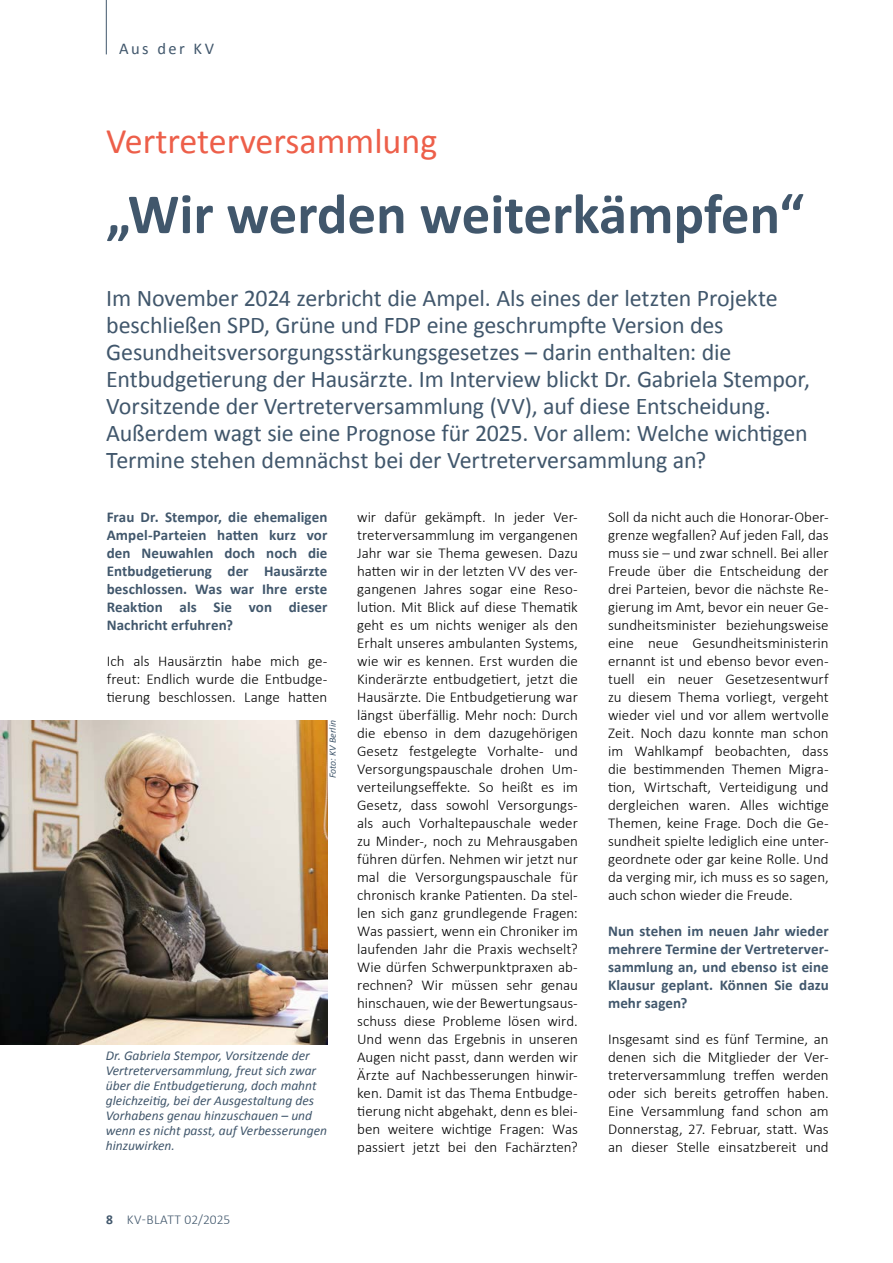
<style>
.page{position:relative;width:893px;height:1263px;background:#fff}
.page>*{position:absolute;margin:0;border:0;box-sizing:border-box;transform-origin:0 0}
.t1{font:700 57px "Calibri";color:#41576c}
.t2{font:36px "Calibri";color:#ed5f4a}
.t3{font:24px/27px "Calibri";letter-spacing:-.01em;color:#41576c}
.t4{font:16.5px "Calibri";letter-spacing:.15em;color:#41576c}
.t5{font:300 15px/18px "Calibri";color:#000;text-align:justify}
.t6{font:700 15px/18px "Calibri";letter-spacing:.005em;color:#41576c;text-align:justify}
.t7{font:italic 13.5px/15px "Calibri";color:#41576c}
.t8{font:300 13.5px "Calibri";letter-spacing:.04em;color:#41576c}
.t9{font:italic 9.75px "Calibri";color:#41576c}
.s1{font-weight:700}
</style>
<div class="page">
<hr style="left:106px;top:0;width:1px;height:54px;background:#41576c">
<img style="left:0;top:720px;width:327px;height:324px">
<p class="t4" style="left:119px;top:38px;width:96px">Aus der KV</p>
<h2 class="t2" style="left:106px;top:119px;width:333px">Vertreterversammlung</h2>
<h1 class="t1" style="left:106px;top:178px;width:699px">„Wir werden weiterkämpfen“</h1>
<p class="t3" style="left:106px;top:283px;width:705px">Im November 2024 zerbricht die Ampel. Als eines der letzten Projekte beschließen SPD, Grüne und FDP eine geschrumpfte Version des Gesundheitsversorgungsstärkungsgesetzes – darin enthalten: die Entbudgetierung der Hausärzte. Im Interview blickt Dr. Gabriela Stempor, Vorsitzende der Vertreterversammlung (VV), auf diese Entscheidung.<br>Außerdem wagt sie eine Prognose für 2025. Vor allem: Welche wichtigen Termine stehen demnächst bei der Vertreterversammlung an?</p>
<p class="t6" style="left:107px;top:508px;width:222px">Frau Dr. Stempor, die ehemaligen Ampel-Parteien hatten kurz vor den Neuwahlen doch noch die Entbudgetierung der Hausärzte beschlossen. Was war Ihre erste Reaktion als Sie von dieser Nachricht erfuhren?</p>
<p class="t5" style="left:107px;top:651px;width:222px">Ich als Hausärztin habe mich ge&shy;freut: Endlich wurde die Entbudge&shy;tierung beschlossen. Lange hatten</p>
<p class="t9" style="left:326px;top:778px;width:59px;rotate:-90deg">Foto: KV Berlin</p>
<p class="t7" style="left:106px;top:1048px;width:223px">Dr. Gabriela Stempor, Vorsitzende der Vertreterversammlung, freut sich zwar über die Entbudgetierung, doch mahnt gleichzeitig, bei der Ausgestaltung des Vorhabens genau hinzuschauen – und wenn es nicht passt, auf Verbesserungen hinzuwirken.</p>
<p class="t5" style="left:357px;top:507px;width:222px">wir dafür gekämpft. In jeder Ver&shy;treterversammlung im vergangenen Jahr war sie Thema gewesen. Dazu hatten wir in der letzten VV des ver&shy;gangenen Jahres sogar eine Reso&shy;lution. Mit Blick auf diese Thematik geht es um nichts weniger als den Erhalt unseres ambulanten Systems, wie wir es kennen. Erst wurden die Kinderärzte entbudgetiert, jetzt die Hausärzte. Die Entbudgetierung war längst überfällig. Mehr noch: Durch die ebenso in dem dazugehörigen Gesetz festgelegte Vorhalte- und Versorgungspauschale drohen Um&shy;verteilungseffekte. So heißt es im Gesetz, dass sowohl Versorgungs&shy;als auch Vorhaltepauschale weder zu Minder-, noch zu Mehrausgaben führen dürfen. Nehmen wir jetzt nur mal die Versorgungspauschale für chronisch kranke Patienten. Da stel&shy;len sich ganz grundlegende Fragen:<br>Was passiert, wenn ein Chroniker im laufenden Jahr die Praxis wechselt?<br>Wie dürfen Schwerpunktpraxen ab&shy;rechnen? Wir müssen sehr genau hinschauen, wie der Bewertungsaus&shy;schuss diese Probleme lösen wird.<br>Und wenn das Ergebnis in unseren Augen nicht passt, dann werden wir Ärzte auf Nachbesserungen hinwir&shy;ken. Damit ist das Thema Entbudge&shy;tierung nicht abgehakt, denn es blei&shy;ben weitere wichtige Fragen: Was passiert jetzt bei den Fachärzten?</p>
<p class="t5" style="left:608px;top:507px;width:222px">Soll da nicht auch die Honorar-Ober&shy;grenze wegfallen? Auf jeden Fall, das muss sie – und zwar schnell. Bei aller Freude über die Entscheidung der drei Parteien, bevor die nächste Re&shy;gierung im Amt, bevor ein neuer Ge&shy;sundheitsminister beziehungsweise eine neue Gesundheitsministerin ernannt ist und ebenso bevor even&shy;tuell ein neuer Gesetzesentwurf zu diesem Thema vorliegt, vergeht wieder viel und vor allem wertvolle Zeit. Noch dazu konnte man schon im Wahlkampf beobachten, dass die bestimmenden Themen Migra&shy;tion, Wirtschaft, Verteidigung und dergleichen waren. Alles wichtige Themen, keine Frage. Doch die Ge&shy;sundheit spielte lediglich eine unter&shy;geordnete oder gar keine Rolle. Und da verging mir, ich muss es so sagen, auch schon wieder die Freude.</p>
<p class="t6" style="left:608px;top:922px;width:222px">Nun stehen im neuen Jahr wieder mehrere Termine der Vertreterver&shy;sammlung an, und ebenso ist eine Klausur geplant. Können Sie dazu mehr sagen?</p>
<p class="t5" style="left:608px;top:1029px;width:222px">Insgesamt sind es fünf Termine, an denen sich die Mitglieder der Ver&shy;treterversammlung treffen werden oder sich bereits getroffen haben.<br>Eine Versammlung fand schon am Donnerstag, 27. Februar, statt. Was an dieser Stelle einsatzbereit und</p>
<p class="t8" style="left:106px;top:1211px;width:126px"><span class="s1">8</span> KV-BLATT 02/2025</p>
</div>
